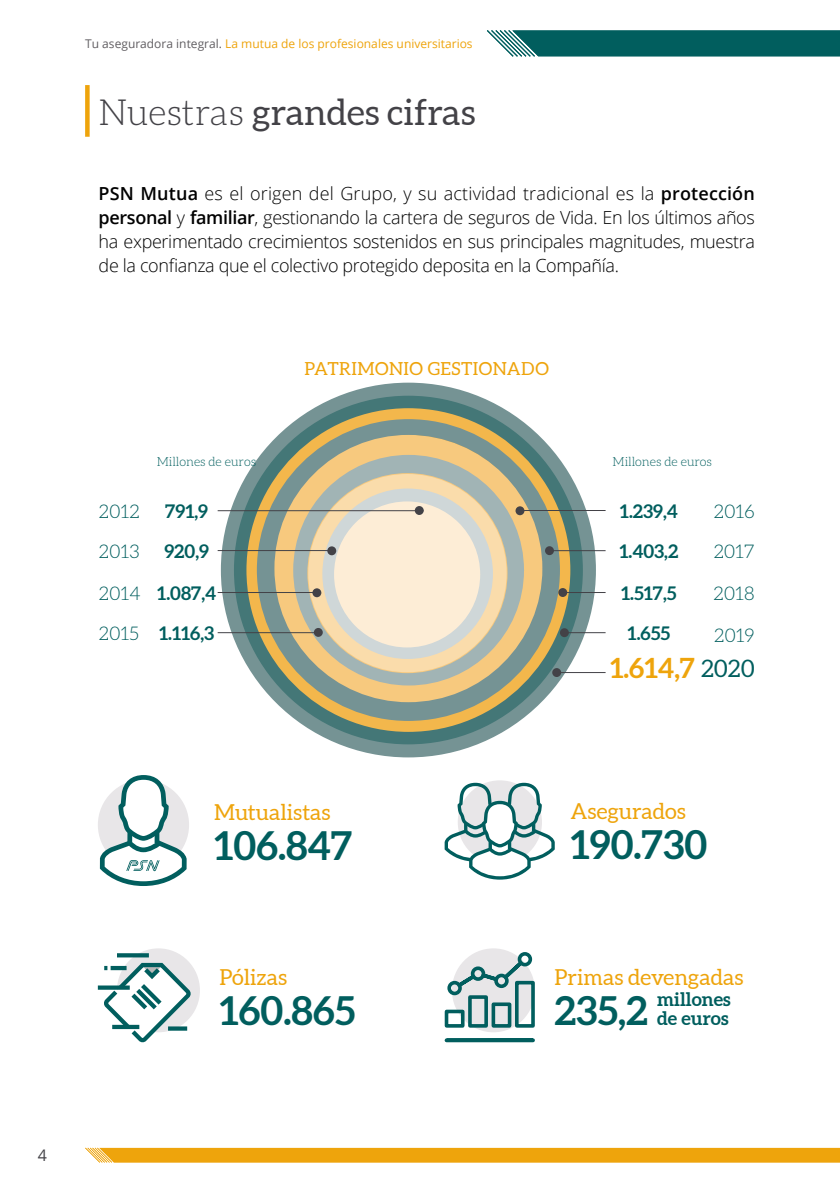
<style>
.page{position:relative;width:840px;height:1191px;background:#fff}
.page>*{position:absolute;margin:0;border:0;box-sizing:border-box;transform-origin:0 0}
.t1{font:700 40px "Aleo";color:#015e5e}
.t2{font:36px "Aleo";color:#434247}
.t3{font:700 28px "Aleo";color:#eea40c}
.t4{font:24px "Aleo";color:#015e5e}
.t5{font:22px "Aleo";color:#eea40c}
.t6{font:700 18.8px/40.2px "Aleo";color:#015e5e}
.t7{font:300 18.8px/39.8px "Aleo";color:#015e5e}
.t8{font:300 18px/24px "Open Sans";letter-spacing:-.02em;color:#000;text-align:justify}
.t9{font:18px "Aleo";letter-spacing:.025em;color:#eea40c}
.t10{font:16px "Open Sans";color:#434247}
.t11{font:300 12.6px "Aleo";color:#015e5e}
.t12{font:12px "Open Sans";color:#eea40c}
.s1{color:#615e62}
.s2{font-weight:300}
.s3{font-weight:600}
</style>
<div class="page">
<svg style="left:487px;top:30px;width:353px;height:27px"></svg>
<svg style="left:85px;top:1147px;width:755px;height:15px"></svg>
<div style="left:221px;top:383px;width:374px;height:374px;background:#759394;border-radius:50%"></div>
<div style="left:85px;top:85px;width:5px;height:52px;background:#eea40c"></div>
<div style="left:234px;top:396px;width:348px;height:348px;background:#477;border-radius:50%"></div>
<div style="left:246px;top:408px;width:324px;height:324px;background:#f3b74c;border-radius:50%"></div>
<svg style="left:257px;top:419px;width:302px;height:302px"></svg>
<svg style="left:293px;top:455px;width:231px;height:230px"></svg>
<hr style="left:562px;top:592px;width:139px;height:1px;background:#434247">
<hr style="left:566px;top:632px;width:135px;height:1px;background:#434247">
<hr style="left:558px;top:672px;width:106px;height:1px;background:#434247">
<hr style="left:549px;top:550px;width:152px;height:1px;background:#434247">
<hr style="left:519px;top:510px;width:182px;height:1px;background:#434247">
<hr style="left:149px;top:632px;width:169px;height:1px;background:#434247">
<hr style="left:147px;top:592px;width:170px;height:1px;background:#434247">
<svg style="left:308px;top:474px;width:199px;height:198px"></svg>
<hr style="left:180px;top:550px;width:151px;height:1px;background:#434247">
<hr style="left:172px;top:510px;width:251px;height:1px;background:#434247">
<div style="left:515px;top:506px;width:9px;height:9px;background:#434247;border-radius:50%"></div>
<div style="left:544px;top:546px;width:9px;height:9px;background:#434247;border-radius:50%"></div>
<div style="left:558px;top:588px;width:9px;height:9px;background:#434247;border-radius:50%"></div>
<div style="left:414px;top:506px;width:9px;height:9px;background:#434247;border-radius:50%"></div>
<div style="left:327px;top:546px;width:9px;height:9px;background:#434247;border-radius:50%"></div>
<div style="left:312px;top:588px;width:9px;height:9px;background:#434247;border-radius:50%"></div>
<div style="left:314px;top:628px;width:8px;height:9px;background:#434247;border-radius:50%"></div>
<div style="left:559px;top:628px;width:9px;height:9px;background:#434247;border-radius:50%"></div>
<div style="left:552px;top:668px;width:9px;height:9px;background:#434247;border-radius:50%"></div>
<svg style="left:100px;top:775px;width:86px;height:111px"></svg>
<svg style="left:444px;top:782px;width:110px;height:97px"></svg>
<div style="left:117px;top:948px;width:83px;height:84px;background:#e8e6e8;border-radius:50%"></div>
<svg style="left:100px;top:951px;width:95px;height:92px"></svg>
<hr style="left:110px;top:966px;width:16px;height:4px;background:#015e5e">
<div style="left:451px;top:948px;width:83px;height:84px;background:#e8e6e8;border-radius:50%"></div>
<div style="left:444px;top:1038px;width:90px;height:4px;border:4px solid #015e5e"></div>
<div style="left:444px;top:1009px;width:20px;height:18px;border:4px solid #015e5e"></div>
<div style="left:468px;top:995px;width:19px;height:32px;border:4px solid #015e5e"></div>
<div style="left:491px;top:1002px;width:20px;height:25px;border:4px solid #015e5e"></div>
<div style="left:514px;top:981px;width:20px;height:46px;border:4px solid #015e5e"></div>
<div style="left:447px;top:980px;width:14px;height:15px;border:4px solid #015e5e;border-radius:50%"></div>
<div style="left:517px;top:952px;width:15px;height:14px;border:4px solid #015e5e;border-radius:50%"></div>
<svg style="left:454px;top:954px;width:70px;height:37px"></svg>
<div style="left:114px;top:477px;width:103px;height:174px;background:#fff;border-radius:9px"></div>
<div style="left:605px;top:488px;width:101px;height:209px;background:#fff;border-radius:9px"></div>
<p class="t12" style="left:85px;top:35px;width:389px"><span class="s1">Tu aseguradora integral.</span> La mutua de los profesionales universitarios</p>
<h2 class="t2" style="left:99px;top:92px;width:378px"><span class="s2">Nuestras</span> grandes cifras</h2>
<p class="t8" style="left:99px;top:181px;width:657px"><span class="s3">PSN Mutua</span> es el origen del Grupo, y su actividad tradicional es la <span class="s3">protección personal</span> y <span class="s3">familiar</span>, gestionando la cartera de seguros de Vida. En los últimos años ha experimentado crecimientos sostenidos en sus principales magnitudes, muestra de la confianza que el colectivo protegido deposita en la Compañía.</p>
<p class="t9" style="left:304px;top:358px;width:246px">PATRIMONIO GESTIONADO</p>
<p class="t7" style="left:99px;top:492px;width:42px">2012<br>2013</p>
<p class="t7" style="left:99px;top:573px;width:43px">2014<br>2015</p>
<p class="t11" style="left:157px;top:455px;width:101px">Millones de euros</p>
<p class="t11" style="left:612px;top:455px;width:101px">Millones de euros</p>
<p class="t6" style="left:164px;top:492px;width:46px">791,9<br>920,9</p>
<p class="t6" style="left:157px;top:574px;width:60px">1.087,4<br>1.116,3</p>
<p class="t6" style="left:619px;top:492px;width:59px">1.239,4</p>
<p class="t7" style="left:713px;top:491px;width:42px">2016</p>
<p class="t6" style="left:619px;top:532px;width:60px">1.403,2</p>
<p class="t7" style="left:713px;top:532px;width:42px">2017</p>
<p class="t7" style="left:713px;top:573px;width:42px">2018</p>
<p class="t7" style="left:713px;top:615px;width:42px">2019</p>
<h3 class="t4" style="left:700px;top:654px;width:55px">2020</h3>
<p class="t6" style="left:620px;top:574px;width:57px;text-align:center">1.517,5<br>1.655</p>
<h3 class="t3" style="left:609px;top:651px;width:86px">1.614,7</h3>
<p class="t10" style="left:38px;top:1144px;width:11px">4</p>
<p class="t5" style="left:214px;top:799px;width:118px">Mutualistas</p>
<h1 class="t1" style="left:214px;top:821px;width:140px">106.847</h1>
<p class="t5" style="left:219px;top:964px;width:69px">Pólizas</p>
<h1 class="t1" style="left:219px;top:985px;width:137px">160.865</h1>
<p class="t5" style="left:570px;top:799px;width:117px">Asegurados</p>
<h1 class="t1" style="left:570px;top:820px;width:138px">190.730</h1>
<p class="t5" style="left:554px;top:964px;width:190px">Primas devengadas</p>
<h1 class="t1" style="left:554px;top:985px;width:95px">235,2</h1>
<p class="t6" style="left:656px;top:991px;width:75px;line-height:18.8px">millones de euros</p>
</div>
